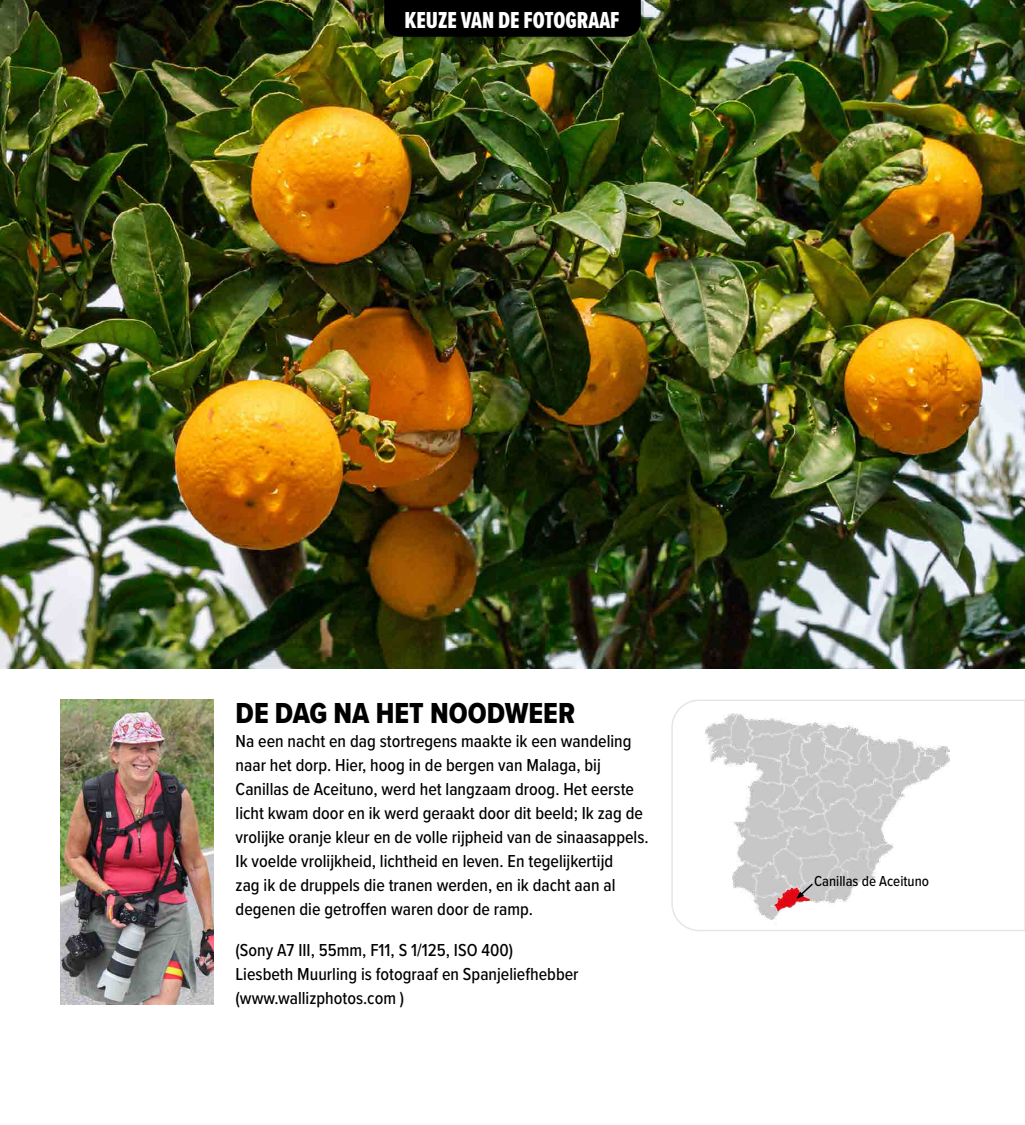
<style>
.page{position:relative;width:1025px;height:1125px;background:#fff}
.page>*{position:absolute;margin:0;border:0;box-sizing:border-box;transform-origin:0 0}
.t1{font:30px "Proxima Nova Cond Extrabld";color:#000}
.t2{font:24px "Proxima Nova Ex Cn Extrabld";color:#fff}
.t3{font:500 18px/24px "Proxima Nova Cond";color:#000}
.t4{font:500 15px "Proxima Nova Cond";color:#000}
</style>
<div class="page">
<img style="left:0;top:0;width:1024px;height:668px">
<svg style="left:671px;top:699px;width:353px;height:232px"></svg>
<svg style="left:796px;top:882px;width:18px;height:17px"></svg>
<div style="left:384px;top:0;width:260px;height:40px;background:#000;opacity:.2"></div>
<div style="left:384px;top:0;width:256px;height:37px;background:#000"></div>
<img style="left:60px;top:700px;width:153px;height:304px">
<h2 class="t2" style="left:404px;top:2px;width:216px">KEUZE VAN DE FOTOGRAAF</h2>
<h1 class="t1" style="left:236px;top:691px;width:341px">DE DAG NA HET NOODWEER</h1>
<p class="t3" style="left:236px;top:729px;width:414px">Na een nacht en dag stortregens maakte ik een wandeling naar het dorp. Hier, hoog in de bergen van Malaga, bij Canillas de Aceituno, werd het langzaam droog. Het eerste licht kwam door en ik werd geraakt door dit beeld; Ik zag de vrolijke oranje kleur en de volle rijpheid van de sinaasappels.<br>Ik voelde vrolijkheid, lichtheid en leven. En tegelijkertijd<br>zag ik de druppels die tranen werden, en ik dacht aan al degenen die getroffen waren door de ramp.</p>
<p class="t3" style="left:236px;top:937px;width:344px">(Sony A7 III, 55mm, F11, S 1/125, ISO 400)<br>Liesbeth Muurling is fotograaf en Spanjeliefhebber (www.wallizphotos.com )</p>
<p class="t4" style="left:814px;top:870px;width:116px">Canillas de Aceituno</p>
</div>
